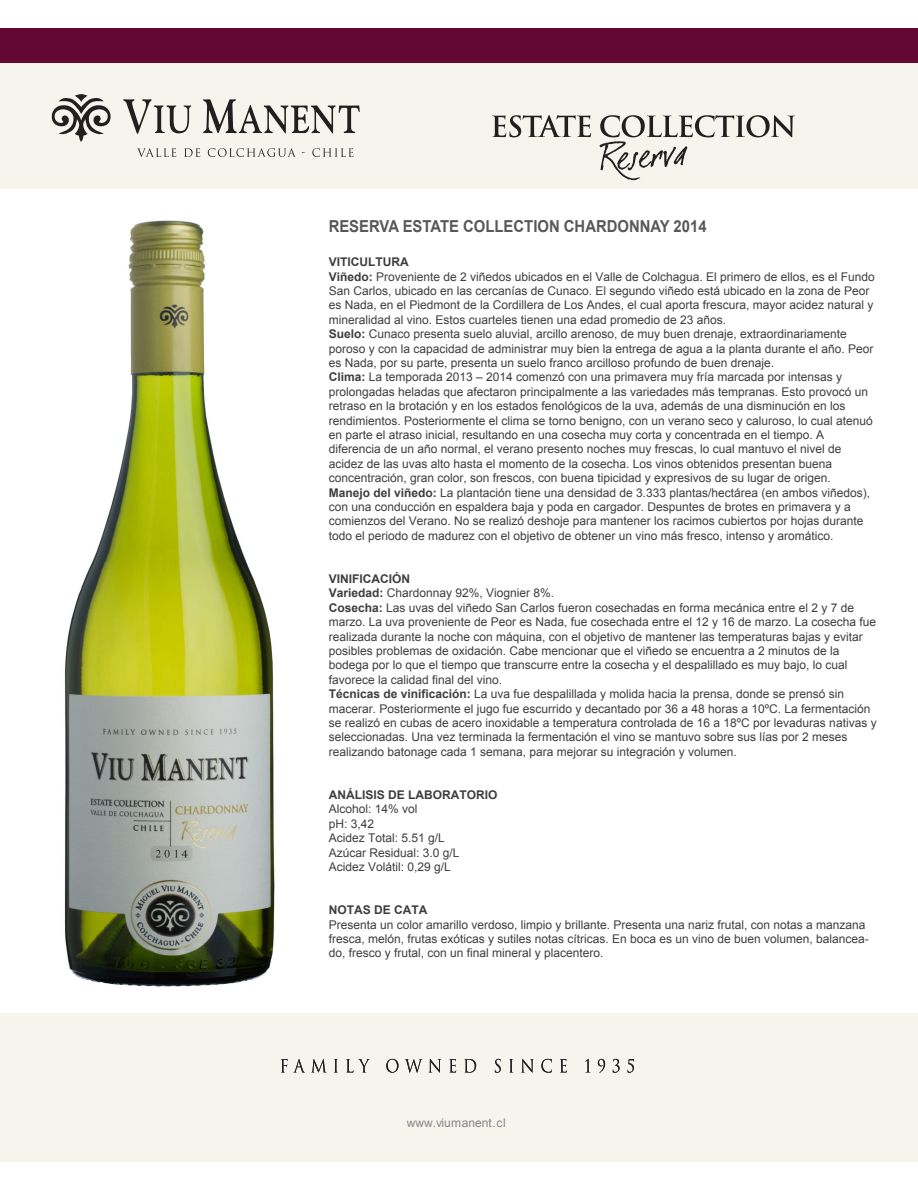
<style>
.page{position:relative;width:918px;height:1188px;background:#fff}
.page>*{position:absolute;margin:0;border:0;box-sizing:border-box;transform-origin:0 0}
.t1{font:700 16.5px "Arial";color:#57585a;scale:.9 1}
.t2{font:12px/14.4px "Arial";color:#3e3e3f}
.t3{font:700 12px "Arial";color:#3e3e3f}
.t4{font:12px "Arial";color:#87868b}
.s1{font-weight:700}
</style>
<div class="page">
<img style="left:64px;top:220px;width:211px;height:767px">
<div style="left:0;top:28px;width:918px;height:36px;background:#650733"></div>
<div style="left:0;top:64px;width:918px;height:125px;background:#f6f5ed"></div>
<div style="left:0;top:1013px;width:918px;height:148px;background:#f6f5ed"></div>
<svg style="left:51px;top:94px;width:60px;height:48px"></svg>
<svg style="left:123px;top:99px;width:68px;height:35px"></svg>
<svg style="left:203px;top:99px;width:157px;height:34px"></svg>
<svg style="left:137px;top:148px;width:39px;height:9px"></svg>
<svg style="left:184px;top:148px;width:16px;height:9px"></svg>
<svg style="left:208px;top:148px;width:88px;height:9px"></svg>
<svg style="left:312px;top:148px;width:41px;height:9px"></svg>
<svg style="left:281px;top:1059px;width:23px;height:13px"></svg>
<svg style="left:312px;top:1059px;width:14px;height:13px"></svg>
<svg style="left:334px;top:1059px;width:4px;height:13px"></svg>
<svg style="left:346px;top:1059px;width:24px;height:14px"></svg>
<svg style="left:386px;top:1059px;width:12px;height:14px"></svg>
<svg style="left:405px;top:1059px;width:17px;height:14px"></svg>
<svg style="left:429px;top:1059px;width:12px;height:14px"></svg>
<svg style="left:449px;top:1059px;width:7px;height:14px"></svg>
<svg style="left:464px;top:1059px;width:12px;height:14px"></svg>
<svg style="left:495px;top:1059px;width:6px;height:14px"></svg>
<svg style="left:509px;top:1059px;width:4px;height:13px"></svg>
<svg style="left:521px;top:1059px;width:13px;height:14px"></svg>
<svg style="left:541px;top:1059px;width:11px;height:14px"></svg>
<svg style="left:560px;top:1059px;width:7px;height:14px"></svg>
<svg style="left:585px;top:1059px;width:4px;height:13px"></svg>
<svg style="left:598px;top:1059px;width:7px;height:14px"></svg>
<svg style="left:613px;top:1059px;width:7px;height:14px"></svg>
<svg style="left:628px;top:1059px;width:6px;height:14px"></svg>
<svg style="left:492px;top:115px;width:99px;height:22px"></svg>
<svg style="left:599px;top:115px;width:196px;height:65px"></svg>
<h1 class="t1" style="left:329px;top:215px;width:421px">RESERVA ESTATE COLLECTION CHARDONNAY 2014</h1>
<p class="t2" style="left:329px;top:255px;width:548px"><span class="s1">VITICULTURA<br>Viñedo:</span> Proveniente de 2 viñedos ubicados en el Valle de Colchagua. El primero de ellos, es el Fundo San Carlos, ubicado en las cercanías de Cunaco. El segundo viñedo está ubicado en la zona de Peor es Nada, en el Piedmont de la Cordillera de Los Andes, el cual aporta frescura, mayor acidez natural y mineralidad al vino. Estos cuarteles tienen una edad promedio de 23 años.<br><span class="s1">Suelo:</span> Cunaco presenta suelo aluvial, arcillo arenoso, de muy buen drenaje, extraordinariamente poroso y con la capacidad de administrar muy bien la entrega de agua a la planta durante el año. Peor es Nada, por su parte, presenta un suelo franco arcilloso profundo de buen drenaje.<br><span class="s1">Clima:</span> La temporada 2013 – 2014 comenzó con una primavera muy fría marcada por intensas y prolongadas heladas que afectaron principalmente a las variedades más tempranas. Esto provocó un retraso en la brotación y en los estados fenológicos de la uva, además de una disminución en los rendimientos. Posteriormente el clima se torno benigno, con un verano seco y caluroso, lo cual atenuó en parte el atraso inicial, resultando en una cosecha muy corta y concentrada en el tiempo. A diferencia de un año normal, el verano presento noches muy frescas, lo cual mantuvo el nivel de acidez de las uvas alto hasta el momento de la cosecha. Los vinos obtenidos presentan buena concentración, gran color, son frescos, con buena tipicidad y expresivos de su lugar de origen.<br><span class="s1">Manejo del viñedo:</span> La plantación tiene una densidad de 3.333 plantas/hectárea (en ambos viñedos), con una conducción en espaldera baja y poda en cargador. Despuntes de brotes en primavera y a comienzos del Verano. No se realizó deshoje para mantener los racimos cubiertos por hojas durante todo el periodo de madurez con el objetivo de obtener un vino más fresco, intenso y aromático.</p>
<p class="t2" style="left:329px;top:572px;width:549px"><span class="s1">VINIFICACIÓN<br>Variedad:</span> Chardonnay 92%, Viognier 8%.<br><span class="s1">Cosecha:</span> Las uvas del viñedo San Carlos fueron cosechadas en forma mecánica entre el 2 y 7 de marzo. La uva proveniente de Peor es Nada, fue cosechada entre el 12 y 16 de marzo. La cosecha fue realizada durante la noche con máquina, con el objetivo de mantener las temperaturas bajas y evitar posibles problemas de oxidación. Cabe mencionar que el viñedo se encuentra a 2 minutos de la bodega por lo que el tiempo que transcurre entre la cosecha y el despalillado es muy bajo, lo cual favorece la calidad final del vino.<br><span class="s1">Técnicas de vinificación:</span> La uva fue despalillada y molida hacia la prensa, donde se prensó sin macerar. Posteriormente el jugo fue escurrido y decantado por 36 a 48 horas a 10ºC. La fermentación se realizó en cubas de acero inoxidable a temperatura controlada de 16 a 18ºC por levaduras nativas y seleccionadas. Una vez terminada la fermentación el vino se mantuvo sobre sus lías por 2 meses realizando batonage cada 1 semana, para mejorar su integración y volumen.</p>
<p class="t3" style="left:329px;top:787px;width:170px">ANÁLISIS DE LABORATORIO</p>
<p class="t2" style="left:329px;top:802px;width:132px">Alcohol: 14% vol<br>pH: 3,42<br>Acidez Total: 5.51 g/L<br>Azúcar Residual: 3.0 g/L<br>Acidez Volátil: 0,29 g/L</p>
<p class="t3" style="left:329px;top:902px;width:100px">NOTAS DE CATA</p>
<p class="t2" style="left:329px;top:917px;width:542px">Presenta un color amarillo verdoso, limpio y brillante. Presenta una nariz frutal, con notas a manzana fresca, melón, frutas exóticas y sutiles notas cítricas. En boca es un vino de buen volumen, balancea&shy;do, fresco y frutal, con un final mineral y placentero.</p>
<p class="t4" style="left:407px;top:1115px;width:101px">www.viumanent.cl</p>
</div>
